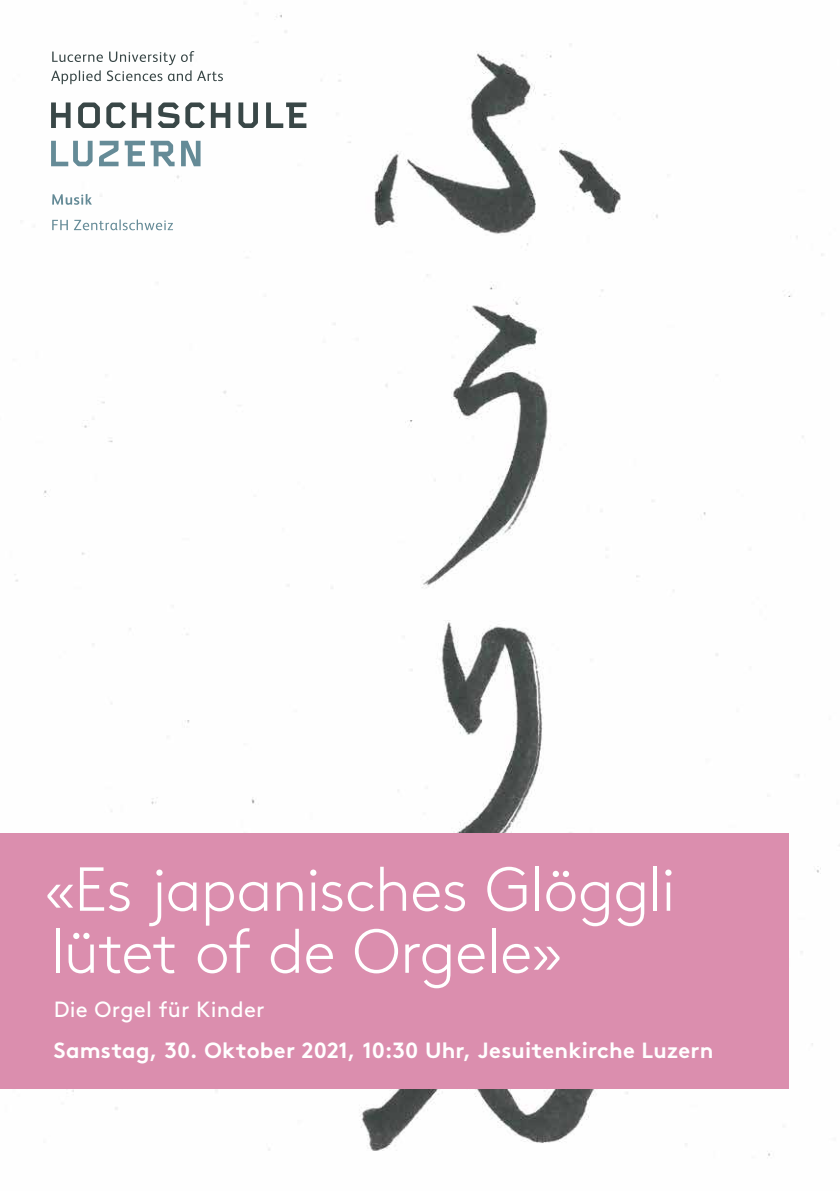
<style>
.page{position:relative;width:840px;height:1191px;background:#fff}
.page>*{position:absolute;margin:0;border:0;box-sizing:border-box;transform-origin:0 0}
.t1{font:300 62px/62px "Brown Pro";letter-spacing:-.01em;color:#fff}
.t2{font:700 22px "Brown Pro";letter-spacing:.01em;color:#fff}
.t3{font:22px "Brown Pro";letter-spacing:.015em;color:#fff}
</style>
<div class="page">
<img style="left:14px;top:14px;width:809px;height:1142px">
<div style="left:0;top:833px;width:788px;height:256px;background:#db8eae"></div>
<svg style="left:51px;top:141px;width:41px;height:25px"></svg>
<svg style="left:181px;top:141px;width:19px;height:25px"></svg>
<svg style="left:99px;top:141px;width:19px;height:25px"></svg>
<svg style="left:125px;top:141px;width:49px;height:25px"></svg>
<svg style="left:51px;top:102px;width:19px;height:26px"></svg>
<svg style="left:78px;top:102px;width:22px;height:26px"></svg>
<svg style="left:106px;top:102px;width:20px;height:26px"></svg>
<svg style="left:132px;top:102px;width:19px;height:26px"></svg>
<svg style="left:185px;top:102px;width:20px;height:26px"></svg>
<svg style="left:211px;top:102px;width:19px;height:26px"></svg>
<svg style="left:238px;top:102px;width:20px;height:26px"></svg>
<svg style="left:157px;top:102px;width:22px;height:26px"></svg>
<svg style="left:266px;top:102px;width:40px;height:26px"></svg>
<svg style="left:51px;top:51px;width:172px;height:33px"></svg>
<svg style="left:52px;top:194px;width:40px;height:11px"></svg>
<svg style="left:52px;top:219px;width:121px;height:11px"></svg>
<h1 class="t1" style="left:42px;top:854px;width:634px">«Es japanisches Glöggli lütet of de Orgele»</h1>
<p class="t3" style="left:54px;top:992px;width:212px">Die Orgel für Kinder</p>
<p class="t2" style="left:54px;top:1032px;width:660px">Samstag, 30. Oktober 2021, 10:30 Uhr, Jesuitenkirche Luzern</p>
</div>
